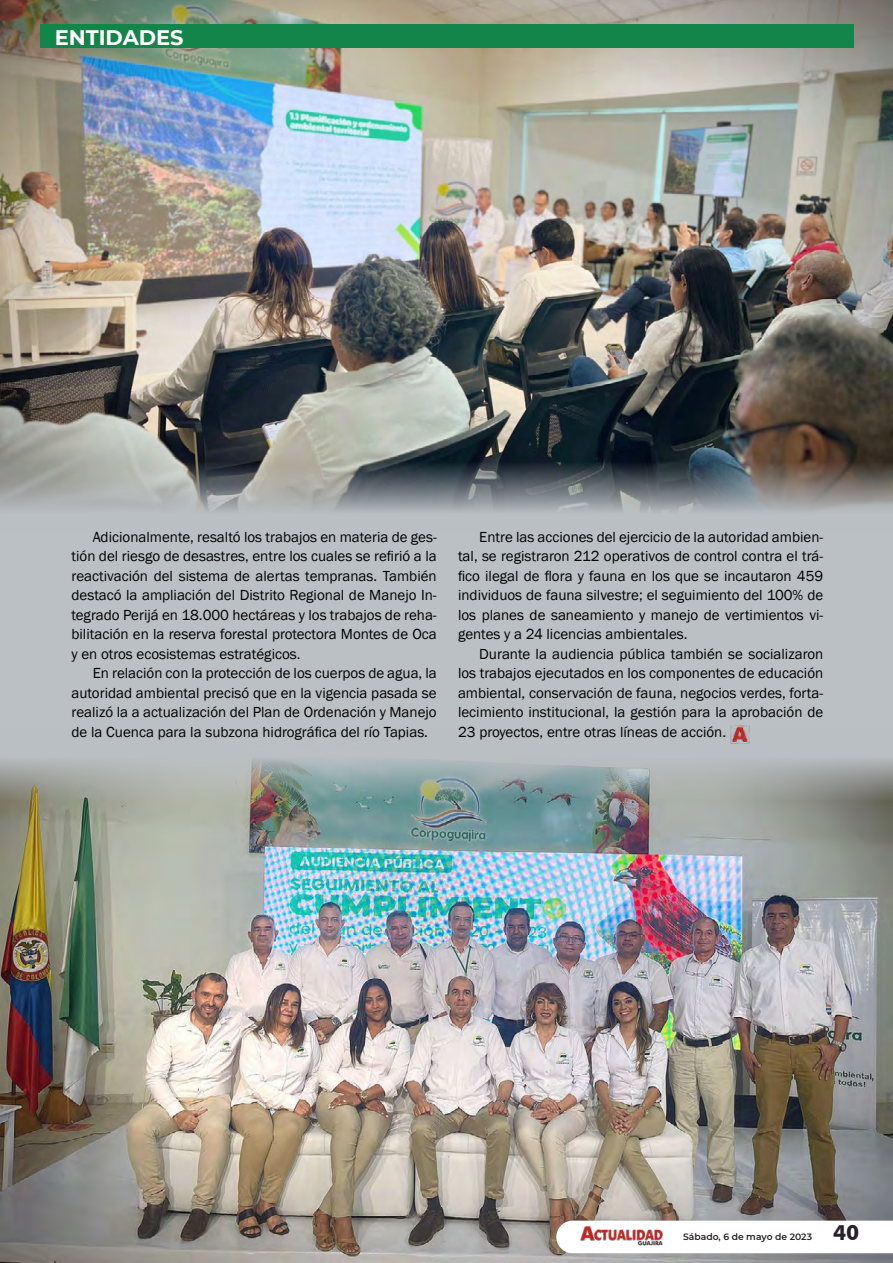
<style>
.page{position:relative;width:893px;height:1263px;background:#bbc0c4}
.page>*{position:absolute;margin:0;border:0;box-sizing:border-box;transform-origin:0 0}
.t1{font:700 21px "Montserrat";color:#fff}
.t2{font:700 21px "Futura BT";color:#292129}
.t3{font:15px/19.5px "Franklin Gothic";color:#000;text-align:justify}
.t4{font:600 9.15px "Montserrat";color:#292129}
</style>
<div class="page">
<img style="left:730px;top:725px;width:20px;height:4px">
<img style="left:0;top:0;width:893px;height:511px">
<img style="left:0;top:729px;width:893px;height:534px">
<div style="left:40px;top:24px;width:814px;height:24px;background:#13854a"></div>
<svg style="left:556px;top:1220px;width:337px;height:33px;background:#f6efee"></svg>
<h1 class="t1" style="left:55px;top:23px;width:130px">ENTIDADES</h1>
<p class="t3" style="left:71px;top:527px;width:367px;text-indent:21px">Adicionalmente, resaltó los trabajos en materia de ges&shy;tión del riesgo de desastres, entre los cuales se refirió a la reactivación del sistema de alertas tempranas. También destacó la ampliación del Distrito Regional de Manejo In&shy;tegrado Perijá en 18.000 hectáreas y los trabajos de reha&shy;bilitación en la reserva forestal protectora Montes de Oca y en otros ecosistemas estratégicos.</p>
<p class="t3" style="left:71px;top:664px;width:367px;text-indent:21px">En relación con la protección de los cuerpos de agua, la autoridad ambiental precisó que en la vigencia pasada se realizó la a actualización del Plan de Ordenación y Manejo de la Cuenca para la subzona hidrográfica del río Tapias.</p>
<p class="t3" style="left:458px;top:527px;width:367px;text-indent:21px">Entre las acciones del ejercicio de la autoridad ambien&shy;tal, se registraron 212 operativos de control contra el trá&shy;fico ilegal de flora y fauna en los que se incautaron 459 individuos de fauna silvestre; el seguimiento del 100% de los planes de saneamiento y manejo de vertimientos vi&shy;gentes y a 24 licencias ambientales.</p>
<p class="t3" style="left:458px;top:644px;width:367px;text-indent:21px">Durante la audiencia pública también se socializaron los trabajos ejecutados en los componentes de educación ambiental, conservación de fauna, negocios verdes, forta&shy;lecimiento institucional, la gestión para la aprobación de 23 proyectos, entre otras líneas de acción.</p>
<p class="t4" style="left:683px;top:1230px;width:130px">Sábado, 6 de mayo de 2023</p>
<h1 class="t2" style="left:833px;top:1220px;width:28px">40</h1>
</div>
